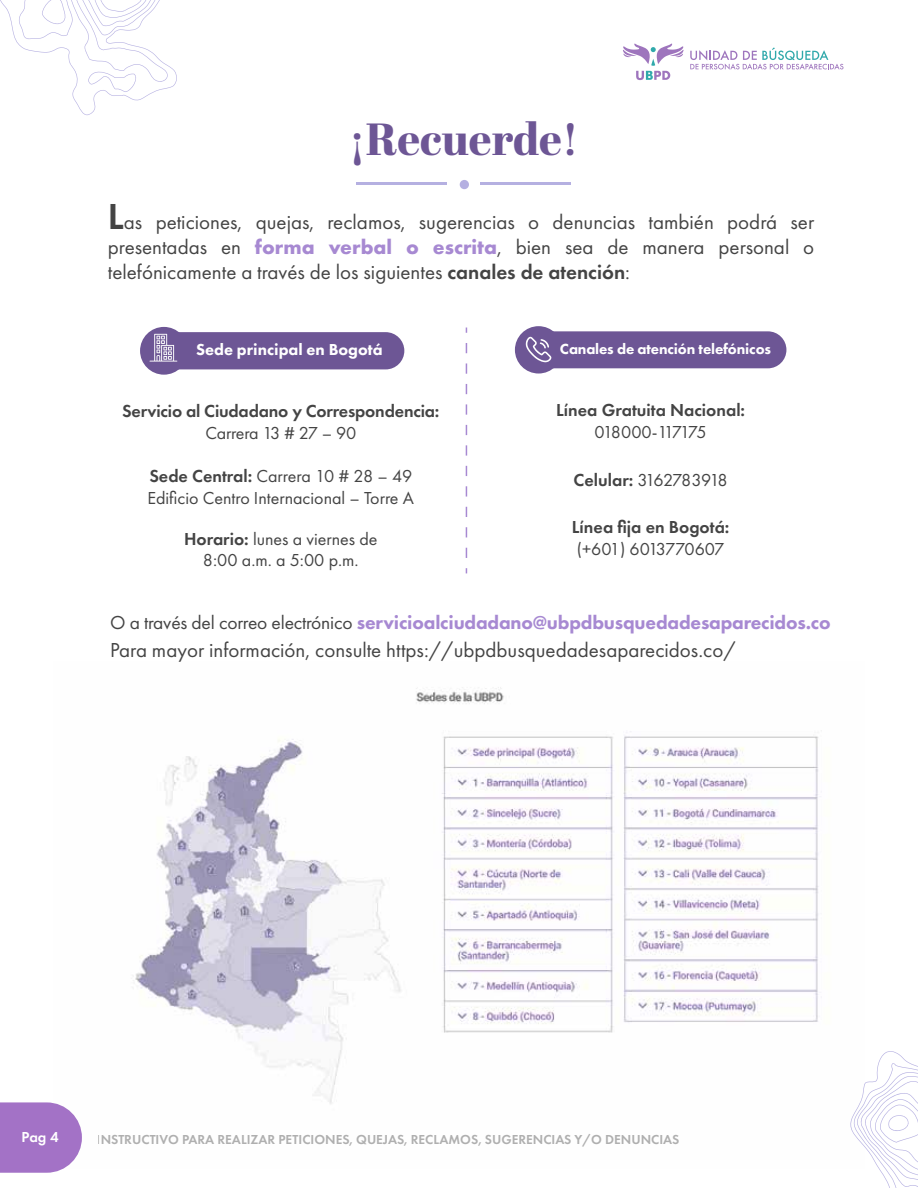
<style>
.page{position:relative;width:918px;height:1188px;background:#fff}
.page>*{position:absolute;margin:0;border:0;box-sizing:border-box;transform-origin:0 0}
.t1{font:800 45px "Abril Display";color:#6d5695}
.t2{font:21px/25.2px "Futura PT";color:#444;text-align:justify}
.t3{font:800 19.5px "Futura PT";letter-spacing:-.01em;color:#a789d2}
.t4{font:18px/21.6px "Futura PT";color:#444}
.t5{font:600 18px "Futura PT";letter-spacing:-.01em;color:#444}
.t6{font:18px "Futura PT";letter-spacing:-.065em;color:#444}
.t7{font:18px "Futura PT";letter-spacing:-.05em;color:#444}
.t8{font:18px "Futura PT";letter-spacing:-.105em;color:#444}
.t9{font:800 16.5px "Futura PT";color:#fff}
.t10{font:800 15.15px "Futura PT";letter-spacing:-.01em;color:#fff}
.t11{font:600 15px "Futura PT";color:#fff}
.t12{font:600 13.5px "Futura PT";color:#606060}
.s1{font-weight:600;font-size:37.5px}
.s2{font-weight:700;color:#a789d2}
.s3{font-weight:600}
.s4{font-weight:400;color:#444}
</style>
<div class="page">
<img style="left:133px;top:687px;width:686px;height:417px">
<div style="left:460px;top:180px;width:9px;height:9px;background:#b5b0e1;border-radius:50%"></div>
<hr style="left:357px;top:182px;width:90px;height:3px;background:#b5b0e1">
<hr style="left:481px;top:182px;width:90px;height:3px;background:#b5b0e1">
<svg style="left:850px;top:1051px;width:68px;height:137px"></svg>
<svg style="left:0;top:1102px;width:82px;height:71px;background:#ac80cb"></svg>
<svg style="left:0;top:0;width:177px;height:115px"></svg>
<svg style="left:690px;top:47px;width:153px;height:23px"></svg>
<svg style="left:623px;top:44px;width:61px;height:36px"></svg>
<svg style="left:466px;top:328px;width:1px;height:230px"></svg>
<div style="left:140px;top:327px;width:48px;height:48px;background:#6d5695;border-radius:50%"></div>
<svg style="left:150px;top:332px;width:254px;height:37px;background:#735d99"></svg>
<div style="left:515px;top:326px;width:47px;height:48px;background:#6d5695;border-radius:50%"></div>
<div style="left:526px;top:331px;width:260px;height:37px;background:#6d5695"></div>
<h1 class="t1" style="left:349px;top:108px;width:231px">¡Recuerde!</h1>
<p class="t2" style="left:108px;top:209px;width:708px"><span class="s1">L</span>as peticiones, quejas, reclamos, sugerencias o denuncias también podrá ser presentadas en <span class="s2">forma verbal o escrita</span>, bien sea de manera personal o telefónicamente a través de los siguientes <span class="s3">canales de atención</span>:</p>
<p class="t9" style="left:196px;top:340px;width:188px">Sede principal en Bogotá</p>
<p class="t10" style="left:560px;top:340px;width:213px">Canales de atención telefónicos</p>
<p class="t5" style="left:122px;top:400px;width:319px">Servicio al Ciudadano y Correspondencia:</p>
<p class="t4" style="left:205px;top:422px;width:152px">Carrera 13 # 27 – 90</p>
<p class="t4" style="left:148px;top:465px;width:268px"><span class="s3">Sede Central:</span> Carrera 10 # 28 – 49<br>Edificio Centro Internacional – Torre A</p>
<p class="t4" style="left:184px;top:528px;width:195px;text-align:center"><span class="s3">Horario:</span> lunes a viernes de<br>8:00 a.m. a 5:00 p.m.</p>
<p class="t5" style="left:556px;top:399px;width:190px">Línea Gratuita Nacional:</p>
<p class="t8" style="left:595px;top:421px;width:114px">018000-117175</p>
<p class="t6" style="left:574px;top:469px;width:156px"><span class="s3">Celular:</span> 3162783918</p>
<p class="t5" style="left:572px;top:516px;width:159px">Línea fija en Bogotá:</p>
<p class="t7" style="left:577px;top:538px;width:149px">(+601) 6013770607</p>
<p class="t3" style="left:110px;top:610px;width:722px"><span class="s4">O a través del correo electrónico</span> servicioalciudadano@ubpdbusquedadesaparecidos.co</p>
<p class="t2" style="left:110px;top:637px;width:627px">Para mayor información, consulte https://ubpdbusquedadesaparecidos.co/</p>
<p class="t11" style="left:22px;top:1128px;width:38px">Pag 4</p>
<p class="t12" style="left:97px;top:1131px;width:584px">INSTRUCTIVO PARA REALIZAR PETICIONES, QUEJAS, RECLAMOS, SUGERENCIAS Y/O DENUNCIAS</p>
</div>
